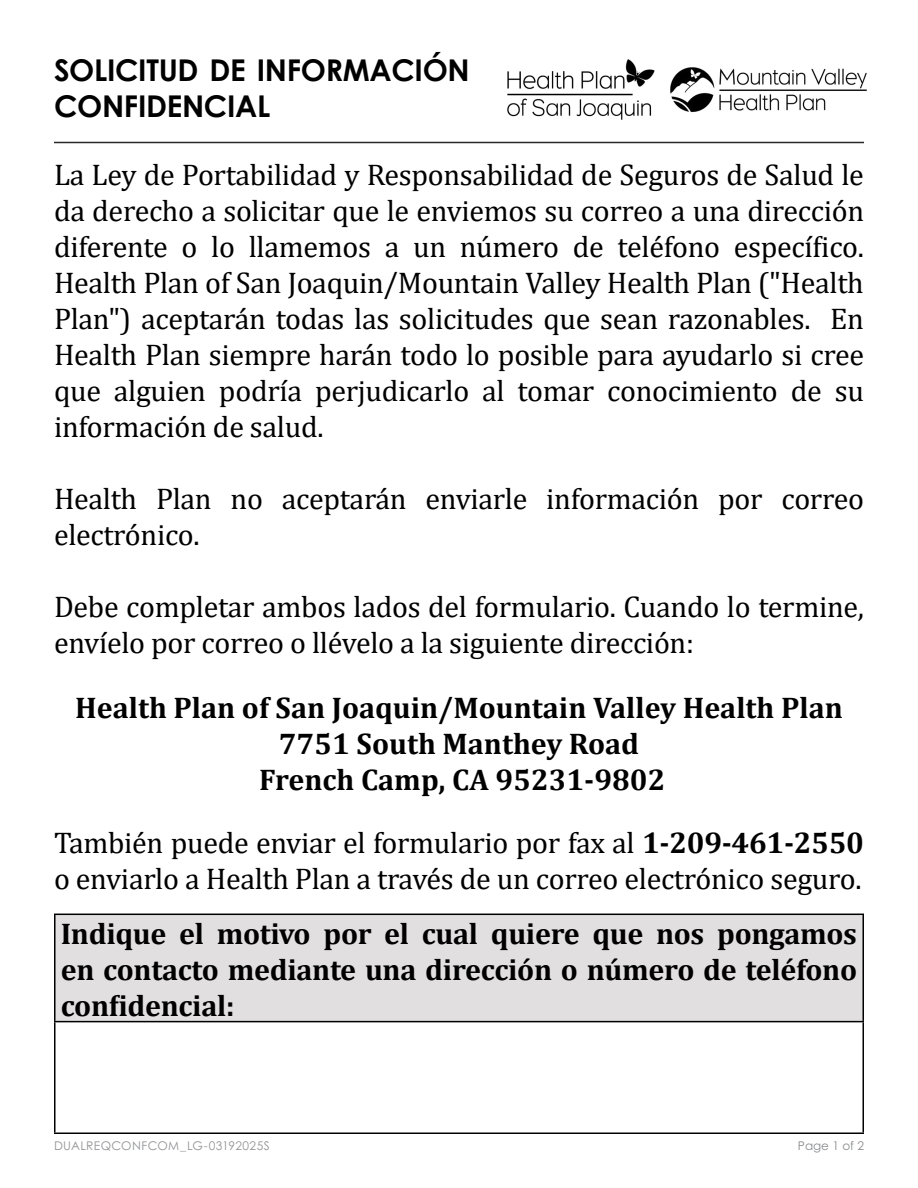
<style>
.page{position:relative;width:918px;height:1188px;background:#fff}
.page>*{position:absolute;margin:0;border:0;box-sizing:border-box;transform-origin:0 0}
.t1{font:30px/36px "Cambria";letter-spacing:-.01em;color:#000}
.t2{font:700 30px/36px "Cambria";color:#000;text-align:center}
.t3{font:700 30px/36px "Century Gothic";letter-spacing:-.01em;color:#000}
.t4{font:12px "Century Gothic Pro";letter-spacing:.03em;color:#949598}
.t5{font:12px "Century Gothic Pro";color:#898b8e}
.s1{font-weight:700}
</style>
<div class="page">
<div style="left:55px;top:914px;width:808px;height:108px;background:#e1dfe0"></div>
<hr style="left:54px;top:914px;width:810px;height:1px;background:#000">
<hr style="left:54px;top:915px;width:2px;height:106px;background:#000">
<hr style="left:862px;top:915px;width:2px;height:106px;background:#000">
<hr style="left:54px;top:1021px;width:810px;height:1px;background:#000">
<hr style="left:54px;top:1022px;width:2px;height:110px;background:#000">
<hr style="left:862px;top:1022px;width:2px;height:110px;background:#000">
<hr style="left:54px;top:1132px;width:810px;height:2px;background:#000">
<img style="left:507px;top:59px;width:360px;height:61px">
<hr style="left:54px;top:142px;width:810px;height:1px;background:#292829">
<p class="t3" style="left:54px;top:51px;width:417px">SOLICITUD DE INFORMACIÓN<br>CONFIDENCIAL</p>
<p class="t1" style="left:54px;top:157px;width:812px;text-align:justify">La Ley de Portabilidad y Responsabilidad de Seguros de Salud le da derecho a solicitar que le enviemos su correo a una dirección diferente o lo llamemos a un número de teléfono específico.<br>Health Plan of San Joaquin/Mountain Valley Health Plan ("Health Plan") aceptarán todas las solicitudes que sean razonables. En Health Plan siempre harán todo lo posible para ayudarlo si cree que alguien podría perjudicarlo al tomar conocimiento de su información de salud.</p>
<p class="t1" style="left:54px;top:481px;width:812px">Health Plan no aceptarán enviarle información por correo electrónico.</p>
<p class="t1" style="left:54px;top:589px;width:812px">Debe completar ambos lados del formulario. Cuando lo termine, envíelo por correo o llévelo a la siguiente dirección:</p>
<p class="t2" style="left:75px;top:689px;width:769px">Health Plan of San Joaquin/Mountain Valley Health Plan<br>7751 South Manthey Road<br>French Camp, CA 95231-9802</p>
<p class="t1" style="left:54px;top:824px;width:811px">También puede enviar el formulario por fax al <span class="s1">1-209-461-2550 </span>o enviarlo a Health Plan a través de un correo electrónico seguro.</p>
<p class="t2" style="left:61px;top:914px;width:798px;text-align:justify">Indique el motivo por el cual quiere que nos pongamos en contacto mediante una dirección o número de teléfono confidencial:</p>
<p class="t4" style="left:54px;top:1138px;width:217px">DUALREQCONFCOM_LG-03192025S</p>
<p class="t5" style="left:798px;top:1138px;width:68px">Page 1 of 2</p>
</div>
